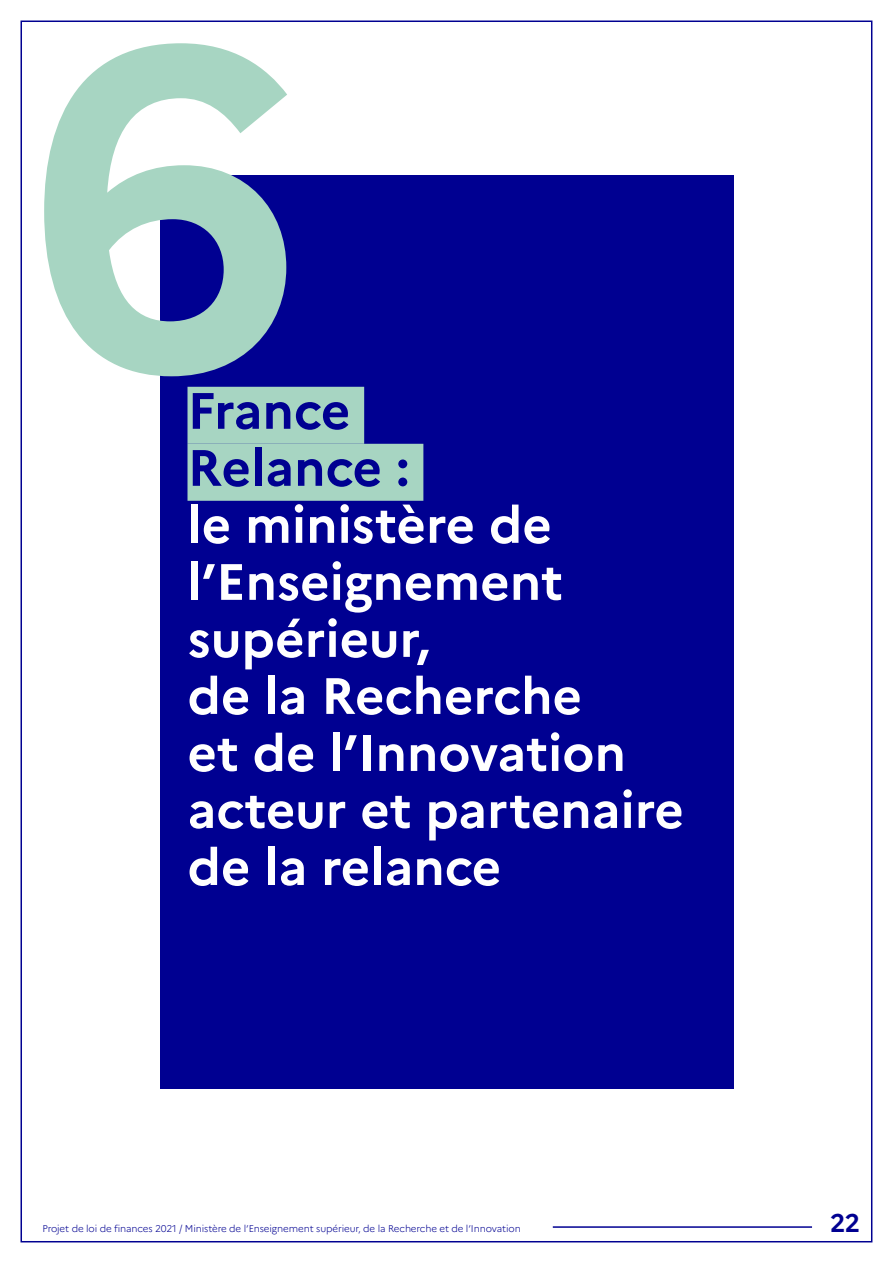
<style>
.page{position:relative;width:893px;height:1263px;background:#fff}
.page>*{position:absolute;margin:0;border:0;box-sizing:border-box;transform-origin:0 0}
.t1{font:700 450px "Marianne";color:#a7d5c2}
.t2{font:700 51px/57px "Marianne";color:#fff}
.t3{font:700 51px/57px "Marianne";color:#000091}
.t4{font:700 25.5px "Marianne";color:#000091}
.t5{font:300 9.75px "Marianne";letter-spacing:-.01em;color:#000091}
</style>
<div class="page">
<hr style="left:553px;top:1226px;width:259px;height:2px;background:#000091">
<div style="left:160px;top:175px;width:573px;height:913px;background:#000091"></div>
<div style="left:187px;top:387px;width:177px;height:57px;background:#a7d5c2"></div>
<div style="left:187px;top:444px;width:236px;height:57px;background:#a7d5c2"></div>
<h1 class="t1" style="left:30px;top:-67px;width:271px">6</h1>
<p class="t3" style="left:187px;top:382px;width:224px">France<br>Relance :</p>
<p class="t2" style="left:187px;top:496px;width:498px">le ministère de l’Enseignement supérieur,<br>de la Recherche<br>et de l’Innovation acteur et partenaire de la relance</p>
<p class="t5" style="left:43px;top:1223px;width:480px">Projet de loi de finances 2021 / Ministère de l’Enseignement supérieur, de la Recherche et de l’Innovation</p>
<p class="t4" style="left:830px;top:1207px;width:32px">22</p>
</div>
